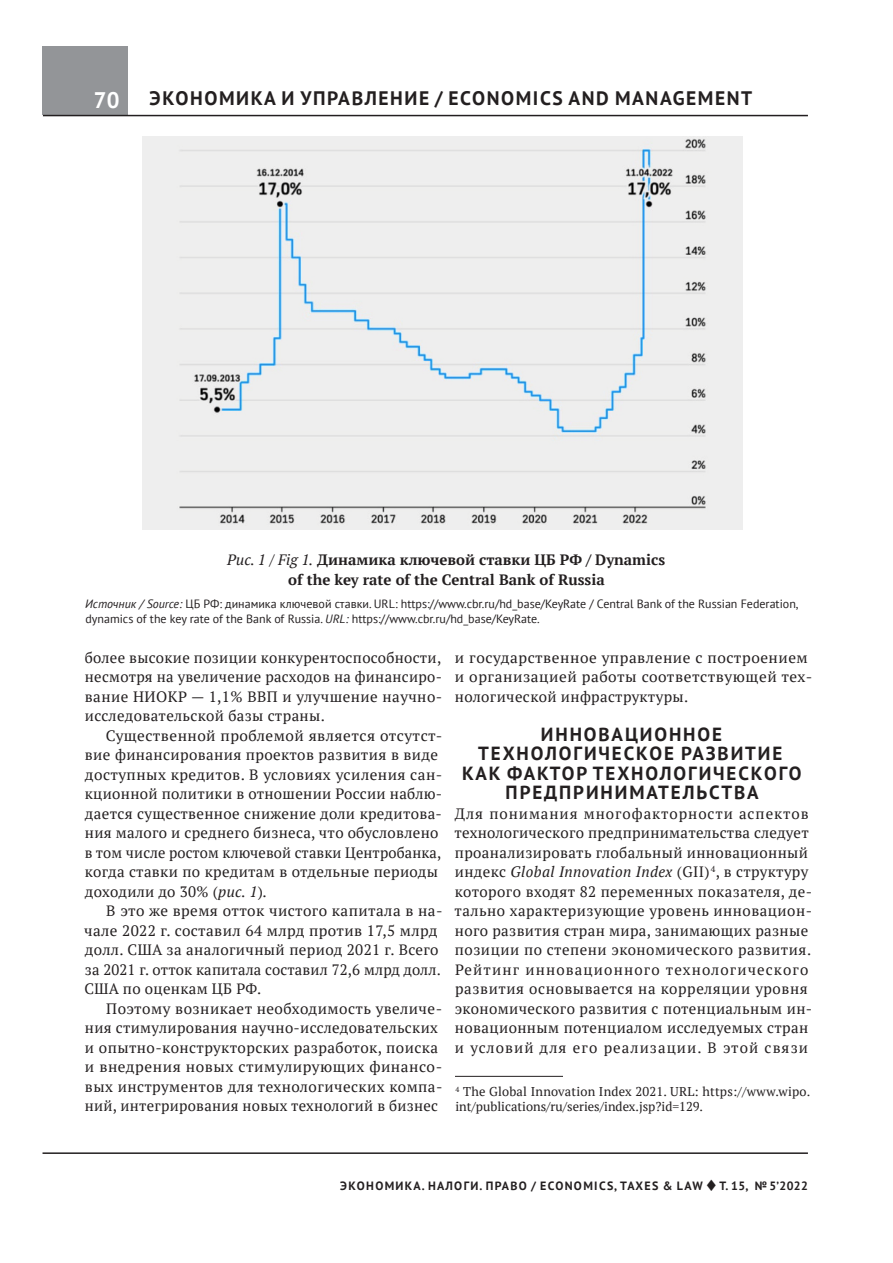
<style>
.page{position:relative;width:893px;height:1263px;background:#fff}
.page>*{position:absolute;margin:0;border:0;box-sizing:border-box;transform-origin:0 0}
.t1{font:700 22.5px "PT Sans";color:#fff}
.t2{font:700 19.5px "PT Sans";letter-spacing:.08em;color:#231f20}
.t3{font:700 18.9px/19.5px "PT Sans";letter-spacing:.1em;color:#231f20;text-align:center}
.t4{font:15px/19.5px "PT Serif";letter-spacing:.025em;color:#231f20}
.t5{font:700 15px/19.5px "PT Serif";color:#231f20;text-align:center}
.t6{font:12.75px/15.3px "PT Serif";letter-spacing:.015em;color:#231f20}
.t7{font:12px/15px "PT Sans";color:#231f20}
.t8{font:700 12px "PT Sans";letter-spacing:.11em;color:#231f20}
.s1{font-weight:400;font-style:italic}
.s2{font-style:italic}
</style>
<div class="page">
<div style="left:43px;top:47px;width:85px;height:68px;background:#939598"></div>
<hr style="left:43px;top:115px;width:765px;height:1px;background:#231f20">
<hr style="left:43px;top:1152px;width:765px;height:2px;background:#231f20">
<hr style="left:455px;top:1076px;width:108px;height:1px;background:#231f20">
<img style="left:142px;top:136px;width:600px;height:394px">
<h1 class="t1" style="left:94px;top:85px;width:27px">70</h1>
<h2 class="t2" style="left:150px;top:86px;width:325px">ЭКОНОМИКА И УПРАВЛЕНИЕ / ECONOMICS</h2>
<h2 class="t2" style="left:568px;top:86px;width:62px">AN D MANA</h2>
<h2 class="t2" style="left:673px;top:86px;width:68px">GEMENT</h2>
<p class="t5" style="left:227px;top:550px;width:439px"><span class="s1">Рис. 1 / Fig 1.</span> Динамика ключевой ставки ЦБ РФ / Dynamics of the key rate of the Central Bank of Russia</p>
<p class="t7" style="left:85px;top:596px;width:715px"><span class="s2">Источник / Source:</span> ЦБ РФ: динамика ключевой ставки. URL: https://www.cbr.ru/hd_base/KeyRate / Central Bank of the Russian Federation, dynamics of the key rate of the Bank of Russia. <span class="s2">URL:</span> https://www.cbr.ru/hd_base/KeyRate.</p>
<p class="t4" style="left:85px;top:647px;width:359px;text-align:justify">более высокие позиции конкурентоспособности, несмотря на увеличение расходов на финансиро&shy;вание НИОКР — 1,1% ВВП и улучшение научно&shy;исследовательской базы страны.</p>
<p class="t4" style="left:85px;top:725px;width:359px;text-indent:21px">Существенной проблемой является отсутст&shy;вие финансирования проектов развития в виде доступных кредитов. В условиях усиления сан&shy;кционной политики в отношении России наблю&shy;дается существенное снижение доли кредитова&shy;ния малого и среднего бизнеса, что обусловлено в том числе ростом ключевой ставки Центробанка, когда ставки по кредитам в отдельные периоды доходили до 30% (<span class="s2">рис. 1</span>)<span class="s2">.</span></p>
<p class="t4" style="left:84px;top:901px;width:360px;text-indent:22px">В это же время отток чистого капитала в на&shy;чале 2022 г. составил 64 млрд против 17,5 млрд долл. США за аналогичный период 2021 г. Всего за 2021 г. отток капитала составил 72,6 млрд долл.<br>США по оценкам ЦБ РФ.</p>
<p class="t4" style="left:85px;top:998px;width:359px;text-indent:21px">Поэтому возникает необходимость увеличе&shy;ния стимулирования научно-исследовательских и опытно-конструкторских разработок, поиска и внедрения новых стимулирующих финансо&shy;вых инструментов для технологических компа&shy;ний, интегрирования новых технологий в бизнес</p>
<p class="t4" style="left:455px;top:647px;width:359px">и государственное управление с построением и организацией работы соответствующей тех&shy;нологической инфраструктуры.</p>
<p class="t3" style="left:462px;top:724px;width:341px">ИННОВАЦИОННОЕ<br>ТЕХНОЛОГИЧЕСКОЕ РАЗВИТИЕ<br>КАК ФАКТОР ТЕХНОЛОГИЧЕСКОГО<br>ПРЕДПРИНИМАТЕЛЬСТВА</p>
<p class="t4" style="left:454px;top:803px;width:359px">Для понимания многофакторности аспектов технологического предпринимательства следует проанализировать глобальный инновационный индекс <span class="s2">Global Innovation Index</span> (GII) <sup>4</sup>, в структуру которого входят 82 переменных показателя, де&shy;тально характеризующие уровень инновацион&shy;ного развития стран мира, занимающих разные позиции по степени экономического развития.<br>Рейтинг инновационного технологического развития основывается на корреляции уровня экономического развития с потенциальным ин&shy;новационным потенциалом исследуемых стран и условий для его реализации. В этой связи</p>
<p class="t6" style="left:455px;top:1083px;width:356px"><sup>4</sup> The Global Innovation Index 2021. URL: https://www.wipo. int/publications/ru/series/index.jsp?id=129.</p>
<p class="t8" style="left:340px;top:1178px;width:469px">ЭКОНОМИКА. НАЛОГИ. ПРАВО / ECONOMICS, TAXES &amp; LAW ◆ Т. 15, №5’2022</p>
</div>
